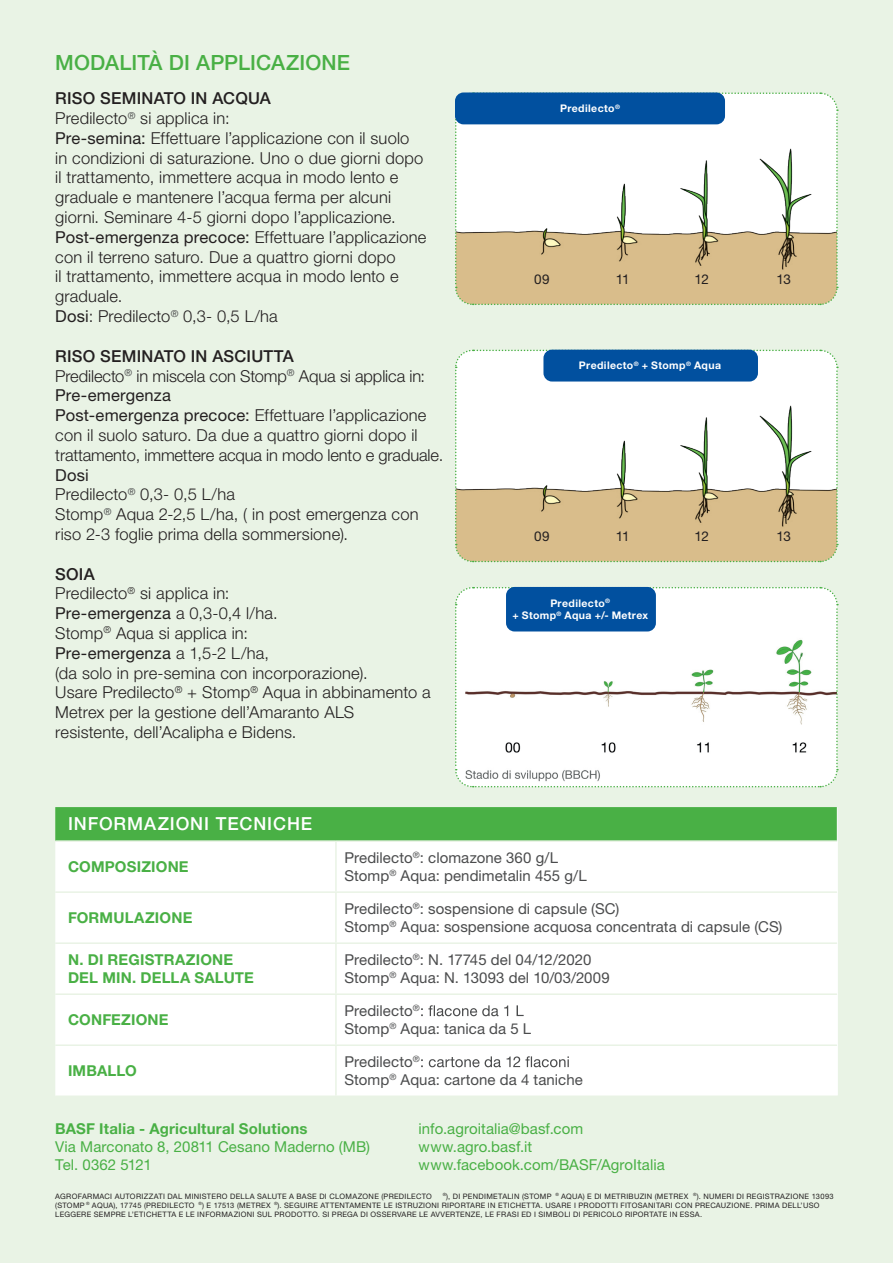
<style>
.page{position:relative;width:893px;height:1263px;background:#e9f3e5}
.page>*{position:absolute;margin:0;border:0;box-sizing:border-box;transform-origin:0 0}
.t1{font:500 21px "Helvetica Neue LT Std";letter-spacing:.005em;color:#49b045}
.t2{font:500 18px "Helvetica Neue LT Std";letter-spacing:.05em;color:#fff}
.t3{font:300 16.5px/19.8px "Helvetica Neue LT Std";letter-spacing:.01em;color:#231f20}
.t4{font:15px/18px "Helvetica Neue LT Std";letter-spacing:.005em;color:#4b4c4d}
.t5{font:15px/18px "Helvetica Neue LT Std";letter-spacing:.005em;color:#49b045}
.t6{font:700 15px/18px "Helvetica Neue LT Std";letter-spacing:.01em;color:#49b045}
.t7{font:13.5px "Helvetica Neue LT Std";letter-spacing:-.035em;color:#231f20}
.t8{font:700 10.5px/12.6px "Helvetica Neue LT Std";letter-spacing:.035em;color:#fff;text-align:center}
.t9{font:7.5px/9px "Helvetica Neue LT Std";letter-spacing:.04em;color:#231f20}
.s1{font-weight:500}
.s2{font-weight:400}
</style>
<div class="page">
<div style="left:55px;top:807px;width:782px;height:33px;background:#49b045"></div>
<div style="left:55px;top:842px;width:782px;height:253px;background:#fff"></div>
<hr style="left:837px;top:807px;width:1px;height:34px;background:#fff">
<hr style="left:837px;top:841px;width:1px;height:51px;background:#fff">
<hr style="left:837px;top:892px;width:1px;height:51px;background:#fff">
<hr style="left:837px;top:943px;width:1px;height:51px;background:#fff">
<hr style="left:837px;top:994px;width:1px;height:51px;background:#fff">
<hr style="left:837px;top:1045px;width:1px;height:50px;background:#fff">
<hr style="left:335px;top:842px;width:2px;height:49px;background:#e9f3e5">
<hr style="left:55px;top:891px;width:281px;height:2px;background:#e9f3e5">
<hr style="left:336px;top:891px;width:501px;height:2px;background:#e9f3e5">
<hr style="left:335px;top:893px;width:2px;height:49px;background:#e9f3e5">
<hr style="left:55px;top:942px;width:281px;height:2px;background:#e9f3e5">
<hr style="left:336px;top:942px;width:501px;height:2px;background:#e9f3e5">
<hr style="left:335px;top:944px;width:2px;height:49px;background:#e9f3e5">
<hr style="left:55px;top:993px;width:281px;height:2px;background:#e9f3e5">
<hr style="left:336px;top:993px;width:501px;height:2px;background:#e9f3e5">
<hr style="left:335px;top:995px;width:2px;height:49px;background:#e9f3e5">
<hr style="left:55px;top:1044px;width:281px;height:2px;background:#e9f3e5">
<hr style="left:336px;top:1044px;width:501px;height:2px;background:#e9f3e5">
<hr style="left:335px;top:1046px;width:2px;height:49px;background:#e9f3e5">
<svg style="left:421px;top:1005px;width:103px;height:11px"></svg>
<svg style="left:421px;top:1056px;width:148px;height:11px;background:#d1d1d1"></svg>
<svg style="left:455px;top:586px;width:383px;height:202px;background:#f7f8f6"></svg>
<svg style="left:455px;top:92px;width:383px;height:214px;background:#e9e1cd"></svg>
<svg style="left:455px;top:349px;width:383px;height:214px;background:#e9e1ce"></svg>
<div style="left:506px;top:587px;width:150px;height:44px;background:#01509f;border-radius:9px"></div>
<div style="left:543px;top:350px;width:215px;height:31px;background:#01509f;border-radius:9px"></div>
<div style="left:455px;top:92px;width:270px;height:32px;background:#01509f;border-radius:9px"></div>
<p class="t1" style="left:55px;top:50px;width:296px">MODALITÀ DI APPLICAZIONE</p>
<p class="t3" style="left:55px;top:88px;width:373px"><span class="s1">RISO SEMINATO IN ACQUA<br></span>Predilecto<sup>®</sup> si applica in:<br><span class="s2">Pre-semina:</span> Effettuare l’applicazione con il suolo<br>in condizioni di saturazione. Uno o due giorni dopo il trattamento, immettere acqua in modo lento e graduale e mantenere l’acqua ferma per alcuni giorni. Seminare 4-5 giorni dopo l’applicazione.<br><span class="s2">Post-emergenza precoce:</span> Effettuare l’applicazione con il terreno saturo. Due a quattro giorni dopo<br>il trattamento, immettere acqua in modo lento e graduale.<br><span class="s2">Dosi</span>: Predilecto<sup>®</sup> 0,3- 0,5 L/ha</p>
<p class="t3" style="left:55px;top:346px;width:390px"><span class="s1">RISO SEMINATO IN ASCIUTTA<br></span>Predilecto<sup>®</sup> in miscela con Stomp<sup>®</sup> Aqua si applica in:<br><span class="s2">Pre-emergenza<br>Post-emergenza precoce:</span> Effettuare l’applicazione con il suolo saturo. Da due a quattro giorni dopo il trattamento, immettere acqua in modo lento e graduale.</p>
<p class="t3" style="left:55px;top:464px;width:365px"><span class="s2">Dosi<br></span>Predilecto<sup>®</sup> 0,3- 0,5 L/ha<br>Stomp<sup>®</sup> Aqua 2-2,5 L/ha, ( in post emergenza con riso 2-3 foglie prima della sommersione).</p>
<p class="t3" style="left:55px;top:563px;width:377px"><span class="s1">SOIA<br></span>Predilecto<sup>®</sup> si applica in:<br><span class="s2">Pre-emergenza</span> a 0,3-0,4 l/ha.<br>Stomp<sup>®</sup> Aqua si applica in:<br><span class="s2">Pre-emergenza</span> a 1,5-2 L/ha,<br>(da solo in pre-semina con incorporazione).<br>Usare Predilecto<sup>®</sup> + Stomp<sup>®</sup> Aqua in abbinamento a<br>Metrex per la gestione dell’Amaranto ALS resistente, dell’Acalipha e Bidens.</p>
<p class="t8" style="left:560px;top:102px;width:61px">Predilecto<sup>®</sup></p>
<p class="t7" style="left:534px;top:271px;width:17px">09</p>
<p class="t7" style="left:616px;top:271px;width:15px">11</p>
<p class="t7" style="left:694px;top:271px;width:16px">12</p>
<p class="t8" style="left:579px;top:359px;width:144px">Predilecto<sup>®</sup> + Stomp<sup>®</sup> Aqua</p>
<p class="t7" style="left:776px;top:271px;width:16px">13</p>
<p class="t7" style="left:534px;top:528px;width:17px">09</p>
<p class="t7" style="left:616px;top:528px;width:15px">11</p>
<p class="t8" style="left:512px;top:596px;width:137px">Predilecto<sup>®<br></sup>+ Stomp<sup>®</sup> Aqua +/- Metrex</p>
<p class="t7" style="left:694px;top:528px;width:16px">12</p>
<p class="t7" style="left:776px;top:528px;width:16px">13</p>
<p class="t2" style="left:68px;top:813px;width:246px">INFORMAZIONI TECNICHE</p>
<p class="t6" style="left:68px;top:857px;width:122px">COMPOSIZIONE</p>
<p class="t4" style="left:344px;top:848px;width:244px">Predilecto<sup>®</sup>: clomazone 360 g/L<br>Stomp<sup>®</sup> Aqua: pendimetalin 455 g/L</p>
<p class="t6" style="left:68px;top:908px;width:126px">FORMULAZIONE</p>
<p class="t4" style="left:344px;top:899px;width:440px">Predilecto<sup>®</sup>: sospensione di capsule (SC)<br>Stomp<sup>®</sup> Aqua: sospensione acquosa concentrata di capsule (CS)</p>
<p class="t6" style="left:68px;top:950px;width:187px">N. DI REGISTRAZIONE<br>DEL MIN. DELLA SALUTE</p>
<p class="t4" style="left:344px;top:950px;width:267px">Predilecto<sup>®</sup>: N. 17745 del 04/12/2020<br>Stomp<sup>®</sup> Aqua: N. 13093 del 10/03/2009</p>
<p class="t6" style="left:68px;top:1010px;width:102px">CONFEZIONE</p>
<p class="t4" style="left:344px;top:1001px;width:188px">Predilecto<sup>®<br></sup>Stomp<sup>®</sup> Aqua: tanica da 5 L</p>
<p class="t6" style="left:68px;top:1061px;width:70px">IMBALLO</p>
<p class="t4" style="left:344px;top:1052px;width:240px">Predilecto<sup>®<br></sup>Stomp<sup>®</sup> Aqua: cartone da 4 taniche</p>
<p class="t6" style="left:55px;top:1119px;width:254px">BASF Italia - Agricultural Solutions</p>
<p class="t5" style="left:55px;top:1137px;width:316px">Via Marconato 8, 20811 Cesano Maderno (MB)<br>Tel. 0362 5121</p>
<p class="t5" style="left:419px;top:1119px;width:248px">info.agroitalia@basf.com www.agro.basf.it www.facebook.com/BASF/AgroItalia</p>
<p class="t9" style="left:55px;top:1191px;width:780px;text-indent:388px"><sup>®</sup>), DI PENDIMETALIN (STOMP <sup>®</sup> AQUA) E DI METRIBUZIN (METREX <sup>®</sup>). NUMERI DI REGISTRAZIONE 13093 (STOMP <sup>®</sup> AQUA), 17745 (PREDILECTO <sup>®</sup>) E 17513 (METREX <sup>®</sup>). SEGUIRE ATTENTAMENTE LE ISTRUZIONI RIPORTARE IN ETICHETTA. USARE I PRODOTTI FITOSANITARI CON PRECAUZIONE. PRIMA DELL’USO<br>LEGGERE SEMPRE L’ETICHETTA E LE INFORMAZIONI SUL PRODOTTO. SI PREGA DI OSSERVARE LE AVVERTENZE, LE FRASI ED I SIMBOLI DI PERICOLO RIPORTATE IN ESSA.</p>
<p class="t9" style="left:55px;top:1191px;width:378px">AGROFARMACI AUTORIZZATI DAL MINISTERO DELLA SALUTE A BASE DI CLOMAZONE (PREDILECTO</p>
</div>
